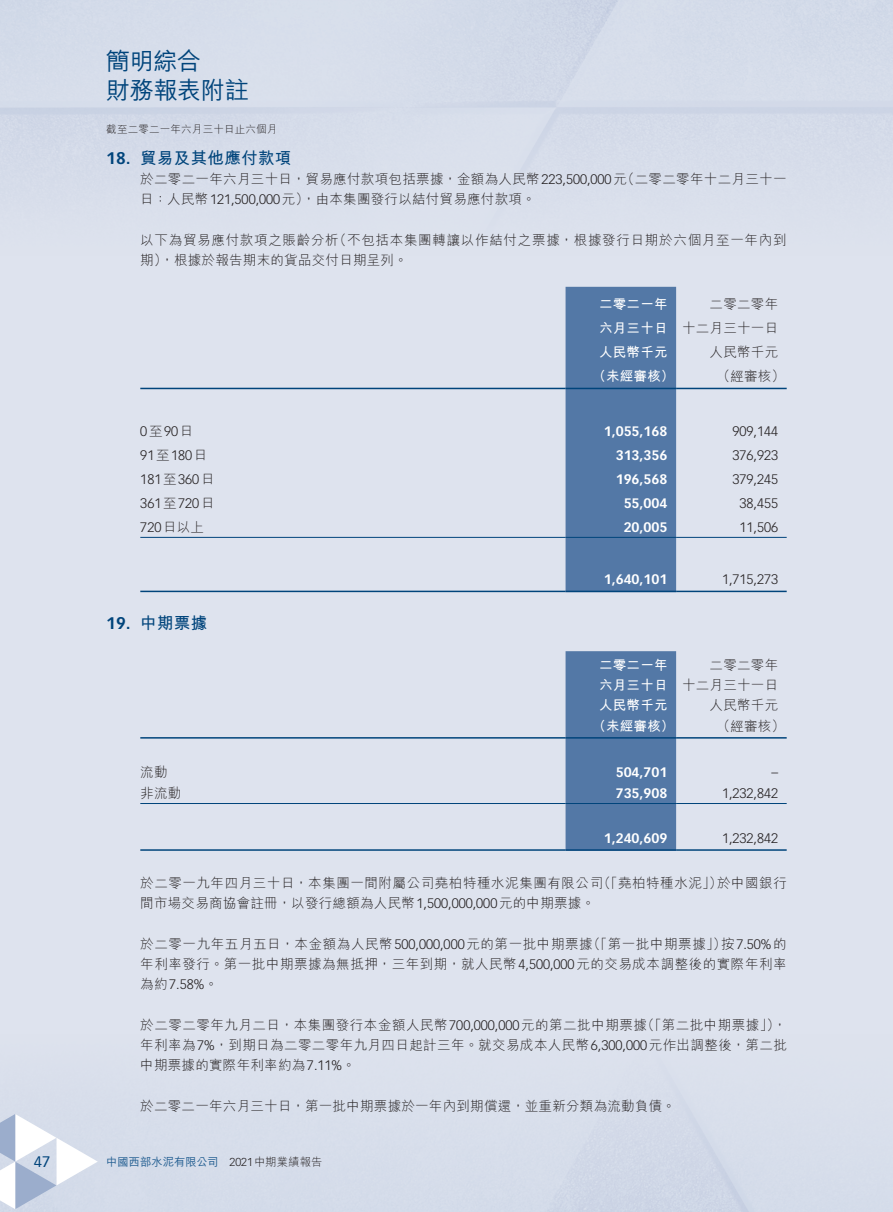
<style>
.page{position:relative;width:893px;height:1212px;background:#d9dfec}
.page>*{position:absolute;margin:0;border:0;box-sizing:border-box;transform-origin:0 0}
.t1{font:500 24px/28.5px "M Hei HK";letter-spacing:-.015em;color:#00447b}
._01_H1{font:700 16.5px "M Hei HK";letter-spacing:.02em;color:#00447b}
._01_H1-2{font:700 16.5px "Vectora LT Std";color:#00447b}
.t2{font:15px "Vectora LT Std";color:#00447b}
._00_txt{font:300 13.5px/20.2px "M Hei HK";letter-spacing:.04em;color:#231f20}
._50_Table_txt{font:300 13.5px "Vectora LT Std";color:#231f20}
._00_txt-2{font:300 13.5px/20.2px "M Hei HK";letter-spacing:.02em;color:#231f20}
._50_Table_txt-2{font:700 13.5px "Vectora LT Std";color:#fff}
._50_Table_txt-3{font:300 13.5px "M Hei HK";letter-spacing:.02em;color:#231f20}
._50_Table_txt-4{font:700 13.5px "M Hei HK";letter-spacing:.02em;color:#fff}
._00_txt-3{font:300 13.5px "Vectora LT Std";color:#231f20}
.t3{font:300 11.25px "M Hei HK";letter-spacing:.015em;color:#231f20}
.t4{font:500 11.25px "M Hei HK";letter-spacing:.005em;color:#1e5b8f}
.t5{font:300 10.5px "M Hei HK";letter-spacing:.02em;color:#231f20}
.s1{font-family:"Vectora LT Std"}
.s2{font-family:"M Hei HK"}
</style>
<div class="page">
<div style="left:565px;top:287px;width:111px;height:304px;background:#5378a6"></div>
<hr style="left:140px;top:388px;width:425px;height:1px;background:#00447b">
<hr style="left:565px;top:388px;width:111px;height:1px;background:#00447b">
<hr style="left:676px;top:388px;width:111px;height:1px;background:#00447b">
<hr style="left:140px;top:537px;width:425px;height:1px;background:#00447b">
<hr style="left:565px;top:537px;width:111px;height:1px;background:#00447b">
<hr style="left:676px;top:537px;width:111px;height:1px;background:#00447b">
<hr style="left:140px;top:591px;width:425px;height:1px;background:#00447b">
<hr style="left:565px;top:591px;width:111px;height:1px;background:#00447b">
<hr style="left:676px;top:591px;width:111px;height:1px;background:#00447b">
<div style="left:565px;top:651px;width:111px;height:198px;background:#5378a6"></div>
<hr style="left:140px;top:737px;width:425px;height:1px;background:#00447b">
<hr style="left:565px;top:737px;width:111px;height:1px;background:#00447b">
<hr style="left:676px;top:737px;width:111px;height:1px;background:#00447b">
<hr style="left:140px;top:803px;width:425px;height:1px;background:#00447b">
<hr style="left:565px;top:803px;width:111px;height:1px;background:#00447b">
<hr style="left:676px;top:803px;width:111px;height:1px;background:#00447b">
<hr style="left:140px;top:849px;width:425px;height:2px;background:#00447b">
<hr style="left:565px;top:849px;width:111px;height:2px;background:#00447b">
<hr style="left:676px;top:849px;width:111px;height:2px;background:#00447b">
<svg style="left:0;top:1114px;width:98px;height:98px"></svg>
<p class="t2" style="left:34px;top:1153px;width:18px">47</p>
<h1 class="t1" style="left:106px;top:45px;width:144px">簡明綜合<br>財務報表附註</h1>
<p class="t5" style="left:106px;top:123px;width:173px">截至二零二一年六月三十日止六個月</p>
<p class="_01_H1" style="left:140px;top:145px;width:153px">貿易及其他應付款項</p>
<p class="_01_H1-2" style="left:106px;top:148px;width:26px">18.</p>
<p class="_00_txt" style="left:140px;top:169px;width:648px">於二零二一年六月三十日，貿易應付款項包括票據，金額為人民幣<span class="s1">223,500,000</span> （元二零二零年十二月三十一日：人民幣<span class="s1">121,500,000</span>元，）由本集團發行以結付貿易應付款項。</p>
<p class="_00_txt" style="left:333px;top:229px;width:455px">（不包括本集團轉讓以作結付之票據，根據發行日期於六個月至一年內到</p>
<p class="_00_txt-2" style="left:140px;top:229px;width:269px">以下為貿易應付款項之賬齡分析<br>期，）根據於報告期末的貨品交付日期呈列。</p>
<p class="_50_Table_txt-4" style="left:599px;top:294px;width:70px">二零二一年</p>
<p class="_50_Table_txt-4" style="left:599px;top:318px;width:70px">六月三十日</p>
<p class="_50_Table_txt-4" style="left:599px;top:342px;width:70px">人民幣千元</p>
<p class="_50_Table_txt-4" style="left:592px;top:366px;width:83px">（未經審核）</p>
<p class="_50_Table_txt-3" style="left:710px;top:297px;width:70px">二零二零年</p>
<p class="_50_Table_txt-3" style="left:682px;top:321px;width:98px">十二月三十一日</p>
<p class="_50_Table_txt-3" style="left:710px;top:345px;width:70px">人民幣千元</p>
<p class="_50_Table_txt-3" style="left:717px;top:369px;width:70px">（經審核(</p>
<p class="_50_Table_txt" style="left:140px;top:423px;width:55px">0<span class="s2">至</span>90<span class="s2">日</span></p>
<p class="_50_Table_txt-2" style="left:604px;top:422px;width:65px">1,055,168</p>
<p class="_50_Table_txt" style="left:732px;top:423px;width:47px">909,144</p>
<p class="_50_Table_txt" style="left:140px;top:447px;width:69px">91<span class="s2">至</span>180<span class="s2">日</span></p>
<p class="_50_Table_txt-2" style="left:616px;top:446px;width:53px">313,356</p>
<p class="_50_Table_txt" style="left:732px;top:447px;width:47px">376,923</p>
<p class="_50_Table_txt" style="left:140px;top:471px;width:76px">181<span class="s2">至</span>360<span class="s2">日</span></p>
<p class="_50_Table_txt-2" style="left:616px;top:470px;width:53px">196,568</p>
<p class="_50_Table_txt" style="left:732px;top:471px;width:47px">379,245</p>
<p class="_50_Table_txt" style="left:140px;top:495px;width:76px">361<span class="s2">至</span>720<span class="s2">日</span></p>
<p class="_50_Table_txt-2" style="left:624px;top:494px;width:45px">55,004</p>
<p class="_50_Table_txt" style="left:739px;top:495px;width:40px">38,455</p>
<p class="_50_Table_txt" style="left:140px;top:519px;width:65px">720<span class="s2">日以上</span></p>
<p class="_50_Table_txt-2" style="left:624px;top:518px;width:45px">20,005</p>
<p class="_50_Table_txt" style="left:739px;top:519px;width:40px">11,506</p>
<p class="_01_H1-2" style="left:106px;top:613px;width:26px">19.</p>
<p class="_01_H1" style="left:140px;top:611px;width:68px">中期票據</p>
<p class="_50_Table_txt-2" style="left:604px;top:571px;width:65px">1,640,101</p>
<p class="_50_Table_txt" style="left:722px;top:571px;width:58px">1,715,273</p>
<p class="_50_Table_txt-4" style="left:599px;top:655px;width:70px">二零二一年</p>
<p class="_50_Table_txt-4" style="left:599px;top:675px;width:70px">六月三十日</p>
<p class="_50_Table_txt-4" style="left:599px;top:695px;width:70px">人民幣千元</p>
<p class="_50_Table_txt-4" style="left:592px;top:716px;width:83px">（未經審核）</p>
<p class="_50_Table_txt-3" style="left:710px;top:658px;width:70px">二零二零年</p>
<p class="_50_Table_txt-3" style="left:682px;top:678px;width:98px">十二月三十一日</p>
<p class="_50_Table_txt-3" style="left:710px;top:698px;width:70px">人民幣千元</p>
<p class="_50_Table_txt-3" style="left:717px;top:719px;width:70px">（經審核(</p>
<p class="_50_Table_txt-3" style="left:140px;top:765px;width:29px">流動</p>
<p class="_50_Table_txt-3" style="left:140px;top:786px;width:43px">非流動</p>
<p class="_50_Table_txt-2" style="left:616px;top:764px;width:53px">504,701</p>
<p class="_50_Table_txt" style="left:771px;top:765px;width:8px">–</p>
<p class="_50_Table_txt-2" style="left:616px;top:785px;width:53px">735,908</p>
<p class="_50_Table_txt" style="left:722px;top:785px;width:58px">1,232,842</p>
<p class="_50_Table_txt-2" style="left:604px;top:830px;width:65px">1,240,609</p>
<p class="_50_Table_txt" style="left:722px;top:830px;width:58px">1,232,842</p>
<p class="_00_txt" style="left:597px;top:872px;width:126px">（「堯柏特種水泥」）</p>
<p class="_00_txt" style="left:140px;top:872px;width:464px">於二零一九年四月三十日，本集團一間附屬公司堯柏特種水泥集團有限公司間市場交易商協會註冊，以發行總額為人民幣<span class="s1">1,500,000,000</span>元的中期票據。</p>
<p class="_00_txt" style="left:717px;top:872px;width:71px">於中國銀行</p>
<p class="_00_txt" style="left:587px;top:933px;width:141px">（「第一批中期票據」）</p>
<p class="_00_txt" style="left:140px;top:933px;width:648px">於二零一九年五月五日，本金額為人民幣<span class="s1">500,000,000</span>元的第一批中期票據<br>年利率發行。第一批中期票據為無抵押，三年到期，就人民幣<span class="s1">4,500,000</span>元的交易成本調整後的實際年利率為約<span class="s1">7.58%</span>。</p>
<p class="_00_txt" style="left:641px;top:1014px;width:147px">（「第二批中期票據 ，(「</p>
<p class="_00_txt-3" style="left:721px;top:936px;width:67px"><span class="s2">按</span>7.50%<span class="s2">的</span></p>
<p class="_00_txt" style="left:140px;top:1014px;width:648px">於二零二零年九月二日，本集團發行本金額人民幣<span class="s1">700,000,000</span>元的第二批中期票據<br>年利率為<span class="s1">7%</span>，到期日為二零二零年九月四日起計三年。就交易成本人民幣<span class="s1">6,300,000</span>元作出調整後，第二批中期票據的實際年利率約為<span class="s1">7.11%</span>。</p>
<p class="_00_txt-2" style="left:140px;top:1095px;width:537px">於二零二一年六月三十日，第一批中期票據於一年內到期償還，並重新分類為流動負債。</p>
<p class="t4" style="left:106px;top:1154px;width:114px">中國西部水泥有限公司</p>
<p class="t3" style="left:230px;top:1156px;width:94px"><span class="s1">2021</span> 中期業績報告</p>
</div>
